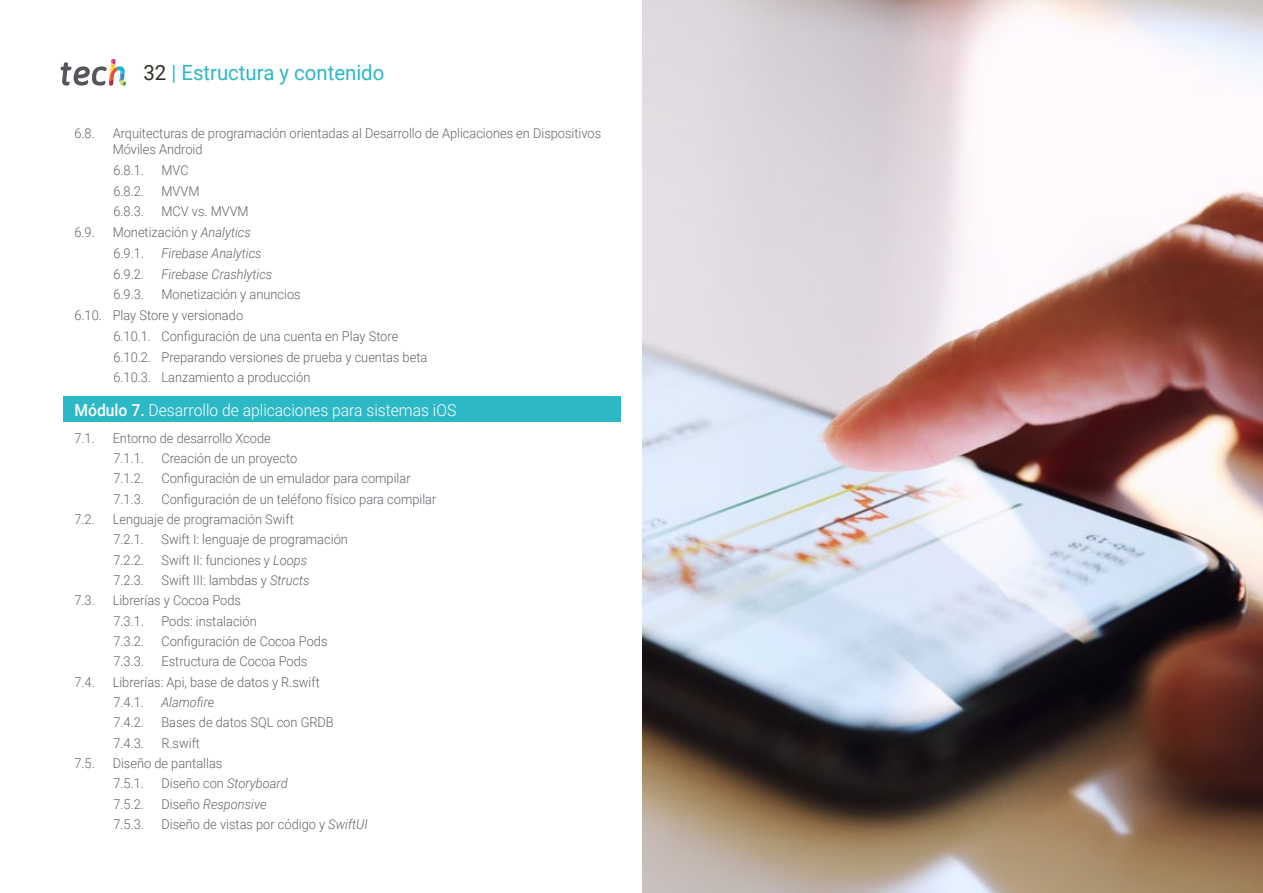
<style>
.page{position:relative;width:1263px;height:893px;background:#fff}
.page>*{position:absolute;margin:0;border:0;box-sizing:border-box;transform-origin:0 0}
.t1{font:21px "Roboto";color:#2db8c5}
.t2{font:300 16.5px "Roboto";color:#fff;scale:.95 1}
.t3{font:300 13.5px/20.4px "Roboto";color:#61646a;scale:.95 1}
.t4{font:italic 300 13.5px "Roboto";color:#61646a;scale:.95 1}
.s1{color:#312e20}
.s2{font-style:italic}
.s3{font-weight:500}
.s4{font-style:normal}
</style>
<div class="page">
<div style="left:63px;top:397px;width:558px;height:25px;background:#2db8c5"></div>
<svg style="left:61px;top:59px;width:65px;height:27px"></svg>
<img style="left:642px;top:0;width:621px;height:893px">
<h1 class="t1" style="left:144px;top:57px;width:242px"><span class="s1">32</span> | Estructura y contenido</h1>
<p class="t3" style="left:74px;top:122px;width:23px">6.8.</p>
<p class="t3" style="left:113px;top:124px;width:516px;line-height:16.5px">Arquitecturas de programación orientadas al Desarrollo de Aplicaciones en Dispositivos<br>Móviles Android</p>
<p class="t3" style="left:113px;top:159px;width:34px">6.8.1.</p>
<p class="t3" style="left:161px;top:159px;width:30px">MVC</p>
<p class="t3" style="left:113px;top:180px;width:34px">6.8.2.</p>
<p class="t3" style="left:161px;top:180px;width:42px">MVVM</p>
<p class="t3" style="left:113px;top:201px;width:34px">6.8.3.</p>
<p class="t3" style="left:161px;top:201px;width:93px">MCV vs. MVVM</p>
<p class="t3" style="left:74px;top:222px;width:23px">6.9.</p>
<p class="t3" style="left:113px;top:222px;width:147px">Monetización y <span class="s2">Analytics<br></span>6.9.1.</p>
<p class="t4" style="left:161px;top:244px;width:107px">Firebase Analytics</p>
<p class="t3" style="left:113px;top:263px;width:34px">6.9.2.</p>
<p class="t4" style="left:161px;top:264px;width:118px">Firebase Crashlytics</p>
<p class="t3" style="left:113px;top:284px;width:34px">6.9.3.</p>
<p class="t3" style="left:74px;top:284px;width:240px;text-indent:87px">Monetización y anuncios<br>6.10. Play Store y versionado</p>
<p class="t3" style="left:113px;top:325px;width:332px">6.10.1. Configuración de una cuenta en Play Store<br>6.10.2. Preparando versiones de prueba y cuentas beta<br>6.10.3. Lanzamiento a producción</p>
<p class="t2" style="left:74px;top:398px;width:403px"><span class="s3">Módulo 7.</span> Desarrollo de aplicaciones para sistemas iOS</p>
<p class="t3" style="left:74px;top:427px;width:23px">7.1.</p>
<p class="t3" style="left:113px;top:427px;width:168px">Entorno de desarrollo Xcode<br>7.1.1.</p>
<p class="t3" style="left:161px;top:448px;width:144px">Creación de un proyecto</p>
<p class="t3" style="left:113px;top:468px;width:34px">7.1.2.</p>
<p class="t3" style="left:161px;top:468px;width:264px">Configuración de un emulador para compilar</p>
<p class="t3" style="left:113px;top:488px;width:34px">7.1.3.</p>
<p class="t3" style="left:161px;top:488px;width:291px">Configuración de un teléfono físico para compilar</p>
<p class="t3" style="left:74px;top:509px;width:23px">7.2.</p>
<p class="t3" style="left:113px;top:509px;width:192px">Lenguaje de programación Swift<br>7.2.1.</p>
<p class="t3" style="left:161px;top:529px;width:198px">Swift I: lenguaje de programación</p>
<p class="t3" style="left:113px;top:549px;width:34px">7.2.2.</p>
<p class="t3" style="left:161px;top:549px;width:155px">Swift II: funciones y <span class="s2">Loops</span></p>
<p class="t3" style="left:113px;top:570px;width:34px">7.2.3.</p>
<p class="t3" style="left:161px;top:570px;width:158px">Swift III: lambdas y <span class="s2">Structs</span></p>
<p class="t3" style="left:74px;top:590px;width:23px">7.3.</p>
<p class="t3" style="left:113px;top:590px;width:137px">Librerías y Cocoa Pods<br>7.3.1.</p>
<p class="t3" style="left:161px;top:610px;width:102px">Pods: instalación</p>
<p class="t3" style="left:113px;top:631px;width:34px">7.3.2.</p>
<p class="t3" style="left:161px;top:631px;width:176px">Configuración de Cocoa Pods</p>
<p class="t3" style="left:113px;top:651px;width:34px">7.3.3.</p>
<p class="t3" style="left:161px;top:651px;width:155px">Estructura de Cocoa Pods</p>
<p class="t3" style="left:74px;top:671px;width:23px">7.4.</p>
<p class="t3" style="left:113px;top:671px;width:220px">Librerías: Api, base de datos y R.swift<br>7.4.1.</p>
<p class="t4" style="left:161px;top:693px;width:57px">Alamofire</p>
<p class="t3" style="left:113px;top:712px;width:34px">7.4.2.</p>
<p class="t3" style="left:161px;top:712px;width:183px">Bases de datos SQL con GRDB</p>
<p class="t3" style="left:113px;top:732px;width:34px">7.4.3.</p>
<p class="t3" style="left:161px;top:732px;width:42px">R.swift</p>
<p class="t3" style="left:74px;top:753px;width:23px">7.5.</p>
<p class="t3" style="left:113px;top:753px;width:117px">Diseño de pantallas<br>7.5.1.</p>
<p class="t4" style="left:161px;top:774px;width:134px"><span class="s4">Diseño con</span> Storyboard</p>
<p class="t3" style="left:113px;top:793px;width:34px">7.5.2.</p>
<p class="t4" style="left:161px;top:794px;width:112px"><span class="s4">Diseño</span> Responsive</p>
<p class="t3" style="left:113px;top:814px;width:34px">7.5.3.</p>
<p class="t3" style="left:161px;top:814px;width:219px">Diseño de vistas por código y <span class="s2">SwiftUI</span></p>
</div>
